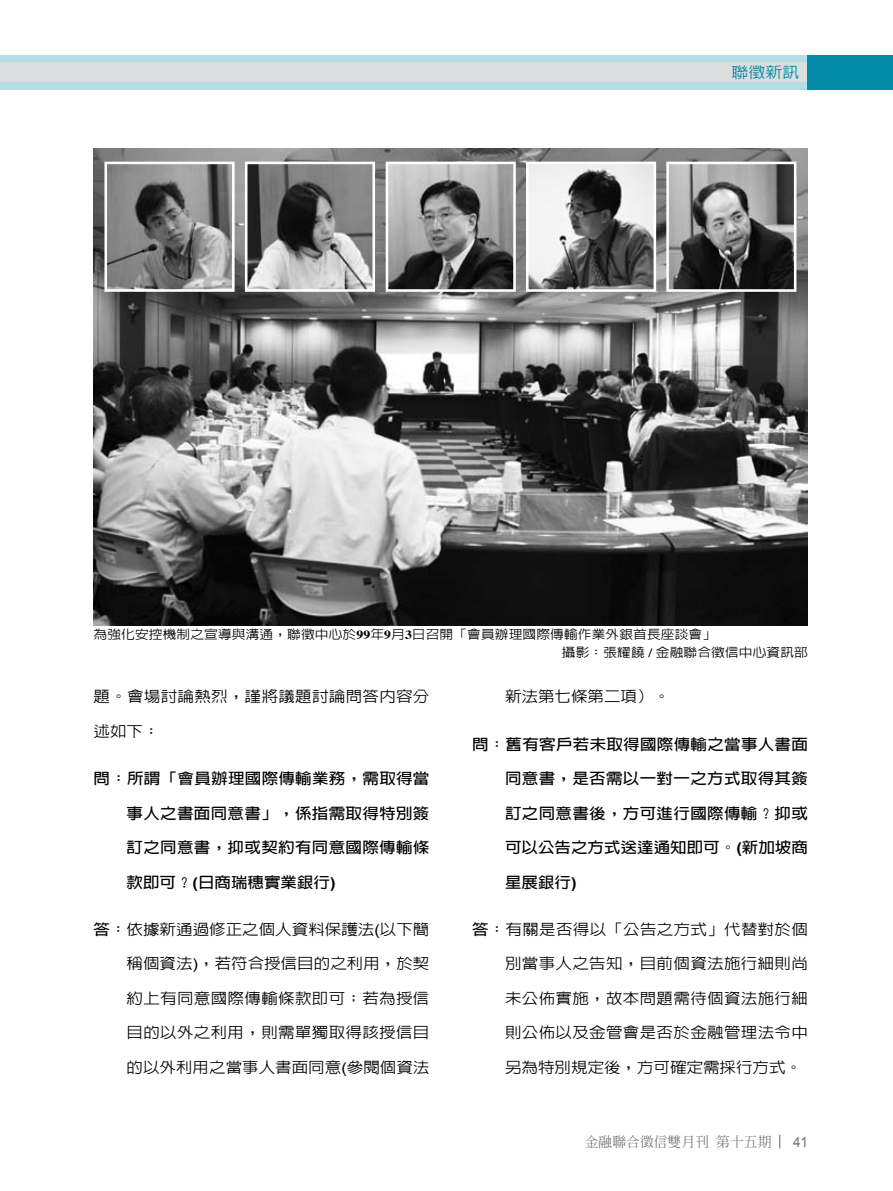
<style>
.page{position:relative;width:893px;height:1191px;background:#fff}
.page>*{position:absolute;margin:0;border:0;box-sizing:border-box;transform-origin:0 0}
.t1{font:500 15.3px "AR Hei B5";color:#008ca8;scale:1.1 1}
.t2{font:500 15px "AR Hei B5";letter-spacing:.02em;color:#000;scale:1.1 1}
.t3{font:700 15px "AR Hei B5";letter-spacing:.02em;color:#000;scale:1.1 1}
.t4{font:500 15px "AR Hei B5";color:#000;scale:1.1 1}
.t5{font:700 15px "AR Hei B5";color:#000;scale:1.1 1}
.t6{font:14.25px "Arial";color:#6d6f71;scale:.95 1}
.t7{font:500 13.8px "AR Ming B5";color:#6d6f71}
.t8{font:500 12.45px/18px "AR Hei B5";letter-spacing:.01em;color:#000;scale:1.1 1}
.s1{font-family:"Times";font-weight:700}
.s2{font-family:"Arial"}
.s3{font-weight:700}
.s4{font-family:"Arial";font-weight:400}
</style>
<div class="page">
<div style="left:0;top:55px;width:893px;height:34px;background:#b3dde5"></div>
<div style="left:0;top:62px;width:893px;height:20px;background:#dcddde"></div>
<div style="left:808px;top:55px;width:85px;height:34px;background:#008ca8"></div>
<svg style="left:779px;top:1134px;width:1px;height:14px"></svg>
<img style="left:94px;top:149px;width:714px;height:476px">
<img style="left:108px;top:166px;width:123px;height:122px">
<div style="left:104px;top:162px;width:131px;height:130px;border:3px solid #fff"></div>
<img style="left:249px;top:166px;width:122px;height:122px">
<div style="left:245px;top:162px;width:130px;height:130px;border:3px solid #fff"></div>
<img style="left:670px;top:166px;width:122px;height:122px">
<div style="left:666px;top:162px;width:130px;height:130px;border:3px solid #fff"></div>
<img style="left:530px;top:166px;width:122px;height:122px">
<div style="left:526px;top:162px;width:130px;height:130px;border:3px solid #fff"></div>
<img style="left:390px;top:166px;width:122px;height:122px">
<div style="left:386px;top:162px;width:130px;height:130px;border:3px solid #fff"></div>
<p class="t1" style="left:732px;top:65px;width:63px">聯徵新訊</p>
<p class="t8" style="left:562px;top:625px;width:225px;text-indent:-468px">為強化安控機制之宣導與溝通，聯徵中心於<span class="s1">99</span>年<span class="s1">9</span>月<span class="s1">3</span>日召開「會員辦理國際傳輸作業外銀首長座談會」<br>攝影：張耀饒 <span class="s1">/</span> 金融聯合徵信中心資訊部</p>
<p class="t2" style="left:94px;top:689px;width:307px">題。會場討論熱烈，謹將議題討論問答內容分</p>
<p class="t2" style="left:94px;top:723px;width:61px">述如下：</p>
<p class="t3" style="left:94px;top:771px;width:307px">問：所謂「會員辦理國際傳輸業務，需取得當</p>
<p class="t3" style="left:127px;top:805px;width:277px">事人之書面同意書」，係指需取得特別簽</p>
<p class="t3" style="left:127px;top:840px;width:277px">訂之同意書，抑或契約有同意國際傳輸條</p>
<p class="t5" style="left:127px;top:874px;width:191px">款即可？<span class="s2">(</span>日商瑞穗實業銀行<span class="s2">)</span></p>
<p class="t4" style="left:94px;top:921px;width:307px"><span class="s3">答</span>：依據新通過修正之個人資料保護法<span class="s4">(</span>以下簡</p>
<p class="t4" style="left:127px;top:956px;width:277px">稱個資法<span class="s4">)</span>，若符合授信目的之利用，於契</p>
<p class="t2" style="left:127px;top:990px;width:277px">約上有同意國際傳輸條款即可；若為授信</p>
<p class="t2" style="left:127px;top:1025px;width:277px">目的以外之利用，則需單獨取得該授信目</p>
<p class="t4" style="left:127px;top:1059px;width:277px">的以外利用之當事人書面同意<span class="s4">(</span>參閱個資法</p>
<p class="t4" style="left:505px;top:689px;width:151px">新法第七條第二項）。</p>
<p class="t3" style="left:472px;top:736px;width:307px">問：舊有客戶若未取得國際傳輸之當事人書面</p>
<p class="t3" style="left:505px;top:771px;width:277px">同意書，是否需以一對一之方式取得其簽</p>
<p class="t3" style="left:505px;top:805px;width:277px">訂之同意書後，方可進行國際傳輸？抑或</p>
<p class="t5" style="left:505px;top:840px;width:277px">可以公告之方式送達通知即可。<span class="s2">(</span>新加坡商</p>
<p class="t3" style="left:505px;top:874px;width:66px">星展銀行<span class="s2">)</span></p>
<p class="t2" style="left:472px;top:921px;width:307px"><span class="s3">答</span>：有關是否得以「公告之方式」代替對於個</p>
<p class="t2" style="left:505px;top:956px;width:277px">別當事人之告知，目前個資法施行細則尚</p>
<p class="t2" style="left:505px;top:990px;width:277px">未公佈實施，故本問題需待個資法施行細</p>
<p class="t2" style="left:505px;top:1025px;width:277px">則公佈以及金管會是否於金融管理法令中</p>
<p class="t4" style="left:505px;top:1059px;width:271px">另為特別規定後，方可確定需採行方式。</p>
<p class="t7" style="left:585px;top:1135px;width:188px">金融聯合徵信雙月刊第十五期</p>
<p class="t6" style="left:793px;top:1133px;width:17px">41</p>
</div>
